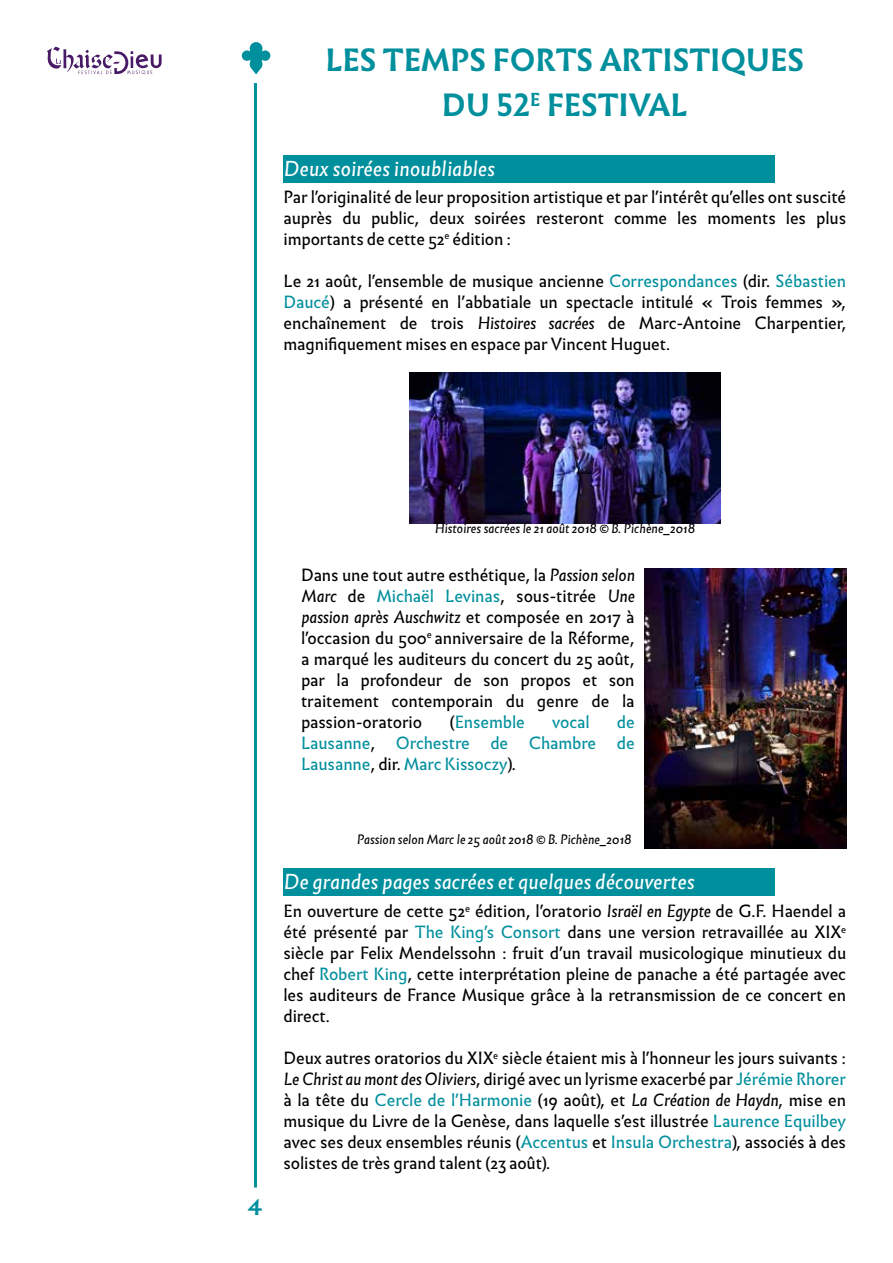
<style>
.page{position:relative;width:893px;height:1263px;background:#fff}
.page>*{position:absolute;margin:0;border:0;box-sizing:border-box;transform-origin:0 0}
.t1{font:700 30px/45px "Infini";letter-spacing:-.005em;color:#008f9d;text-align:center}
.t2{font:700 21px "Infini";color:#008f9d}
.t3{font:italic 20.1px "Infini";color:#fff;scale:1.04 1}
.t4{font:16.5px/21px "Infini";letter-spacing:-.01em;color:#000;text-align:justify}
.t5{font:16.5px/21px "Infini";letter-spacing:-.01em;color:#008f9d;text-align:justify}
.t6{font:italic 12.75px "Infini";color:#000}
.s1{color:#008f9d}
.s2{font-style:italic}
.s3{color:#000}
</style>
<div class="page">
<svg style="left:47px;top:47px;width:115px;height:27px"></svg>
<hr style="left:254px;top:83px;width:3px;height:1104px;background:#008f9d">
<div style="left:283px;top:868px;width:492px;height:28px;background:#008f9d"></div>
<div style="left:283px;top:155px;width:492px;height:28px;background:#008f9d"></div>
<img style="left:409px;top:372px;width:311px;height:151px">
<img style="left:645px;top:568px;width:201px;height:281px">
<svg style="left:242px;top:42px;width:28px;height:32px"></svg>
<h1 class="t1" style="left:325px;top:38px;width:480px">LES TEMPS FORTS ARTISTIQUES<br>DU 52<sup>E</sup> FESTIVAL</h1>
<p class="t3" style="left:283px;top:153px;width:205px">Deux soirées inoubliables</p>
<p class="t4" style="left:283px;top:185px;width:564px">Par l’originalité de leur proposition artistique et par l’intérêt qu’elles ont suscité auprès du public, deux soirées resteront comme les moments les plus importants de cette 52<sup>e</sup> édition :</p>
<p class="t4" style="left:283px;top:269px;width:564px">Le 21 août, l’ensemble de musique ancienne <span class="s1">Correspondances</span> (dir. <span class="s1">Sébastien Daucé</span>) a présenté en l’abbatiale un spectacle intitulé « Trois femmes », enchaînement de trois <span class="s2">Histoires sacrées</span> de Marc-Antoine Charpentier, magnifiquement mises en espace par Vincent Huguet.</p>
<p class="t6" style="left:435px;top:519px;width:262px">Histoires sacrées le 21 août 2018 © B. Pichène_2018</p>
<p class="t4" style="left:301px;top:563px;width:335px">Dans une tout autre esthétique, la <span class="s2">Passion selon Marc</span> de <span class="s1">Michaël Levinas</span>, sous-titrée <span class="s2">Une passion après Auschwitz</span> et composée en 2017 à l’occasion du 500<sup>e</sup> anniversaire de la Réforme, a marqué les auditeurs du concert du 25 août, par la profondeur de son propos et son traitement contemporain du genre de la passion-oratorio</p>
<p class="t5" style="left:301px;top:710px;width:335px;text-indent:316px">de Lausanne<span class="s3">,</span> Orchestre de Chambre de Lausanne<span class="s3">, dir.</span> Marc Kissoczy<span class="s3">).</span></p>
<p class="t5" style="left:449px;top:710px;width:77px"><span class="s3">(</span>Ensemble</p>
<p class="t5" style="left:552px;top:710px;width:39px">vocal</p>
<p class="t2" style="left:248px;top:1191px;width:16px">4</p>
<p class="t6" style="left:357px;top:830px;width:276px">Passion selon Marc le 25 août 2018 © B. Pichène_2018</p>
<p class="t3" style="left:283px;top:866px;width:397px">De grandes pages sacrées et quelques découvertes</p>
<p class="t4" style="left:283px;top:899px;width:564px">En ouverture de cette 52<sup>e</sup> édition, l’oratorio <span class="s2">Israël en Egypte</span> de G.F. Haendel a été présenté par <span class="s1">The King’s Consort</span> dans une version retravaillée au XIX<sup>e </sup>siècle par Felix Mendelssohn : fruit d’un travail musicologique minutieux du chef <span class="s1">Robert King</span>, cette interprétation pleine de panache a été partagée avec les auditeurs de France Musique grâce à la retransmission de ce concert en direct.</p>
<p class="t4" style="left:283px;top:1046px;width:564px">Deux autres oratorios du XIX<sup>e</sup> siècle étaient mis à l’honneur les jours suivants :<br><span class="s2">Le Christ au mont des Oliviers</span>, dirigé avec un lyrisme exacerbé par <span class="s1">Jérémie Rhorer </span>à la tête du <span class="s1">Cercle de l’Harmonie</span> (19 août), et <span class="s2">La Création de Haydn</span>, mise en musique du Livre de la Genèse, dans laquelle s’est illustrée <span class="s1">Laurence Equilbey </span>avec ses deux ensembles réunis (<span class="s1">Accentus</span> et <span class="s1">Insula Orchestra</span>), associés à des solistes de très grand talent (23 août).</p>
</div>
